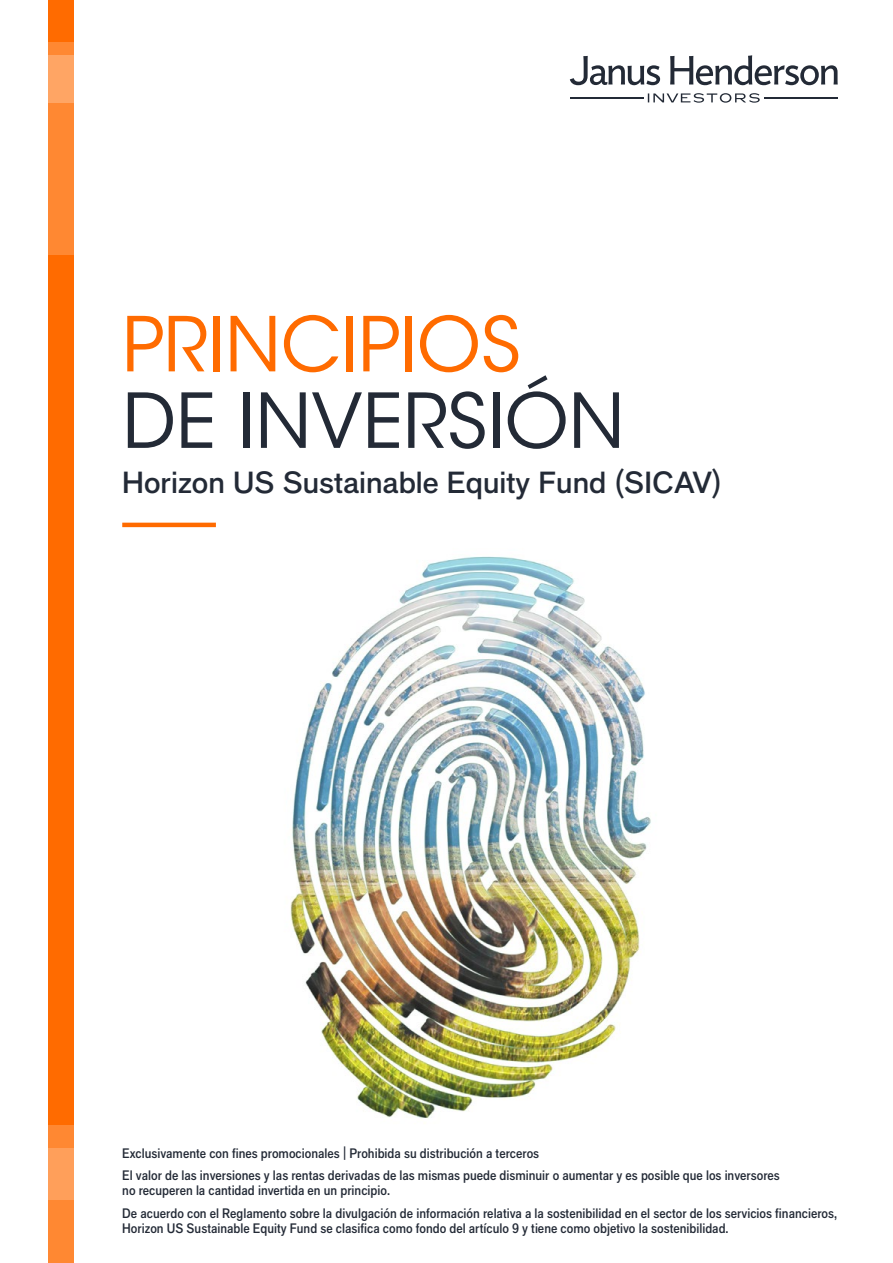
<style>
.page{position:relative;width:893px;height:1263px;background:#fff}
.page>*{position:absolute;margin:0;border:0;box-sizing:border-box;transform-origin:0 0}
.t1{font:75px "ITC Avant Garde Std";color:#232a36}
.t2{font:75px "ITC Avant Garde Std";color:#ff6b00}
.t3{font:500 30px "Applied Sans Pro";color:#232a36}
.t4{font:500 condensed 13.5px/21.5px "Applied Sans Pro";color:#232a36}
</style>
<div class="page">
<svg style="left:648px;top:93px;width:112px;height:10px"></svg>
<hr style="left:764px;top:97px;width:74px;height:1px;background:#232a36">
<hr style="left:570px;top:97px;width:74px;height:1px;background:#232a36">
<svg style="left:570px;top:55px;width:268px;height:30px"></svg>
<div style="left:48px;top:0;width:26px;height:1263px;background:#ff6b00"></div>
<div style="left:48px;top:1149px;width:26px;height:114px;background:#ff8832"></div>
<div style="left:48px;top:43px;width:26px;height:212px;background:#ff8832"></div>
<div style="left:48px;top:55px;width:26px;height:48px;background:#ffa564"></div>
<svg style="left:48px;top:1126px;width:26px;height:74px;background:#ff984e"></svg>
<img style="left:202px;top:527px;width:449px;height:592px">
<hr style="left:122px;top:523px;width:94px;height:4px;background:#ff6b00">
<h1 class="t2" style="left:122px;top:299px;width:400px">PRINCIPIOS</h1>
<h1 class="t1" style="left:122px;top:375px;width:504px">DE INVERSIÓN</h1>
<h2 class="t3" style="left:122px;top:464px;width:601px">Horizon US Sustainable Equity Fund (SICAV)</h2>
<p class="t4" style="left:122px;top:1143px;width:659px">Exclusivamente con fines promocionales | Prohibida su distribución a terceros<br>El valor de las inversiones y las rentas derivadas de las mismas puede disminuir o aumentar y es posible que los inversores</p>
<p class="t4" style="left:122px;top:1178px;width:716px;line-height:23.5px">no recuperen la cantidad invertida en un principio.<br>De acuerdo con el Reglamento sobre la divulgación de información relativa a la sostenibilidad en el sector de los servicios financieros,</p>
<p class="t4" style="left:122px;top:1217px;width:608px">Horizon US Sustainable Equity Fund se clasifica como fondo del artículo 9 y tiene como objetivo la sostenibilidad.</p>
</div>
